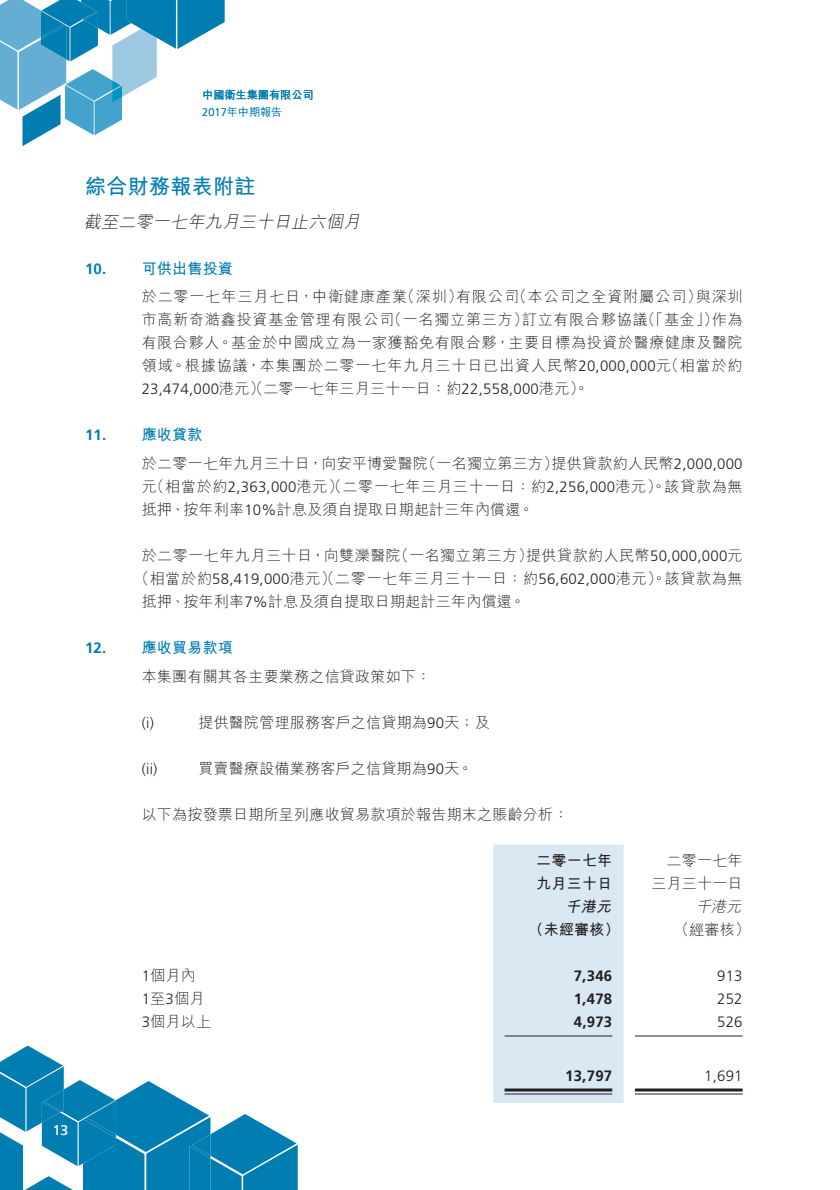
<style>
.page{position:relative;width:840px;height:1190px;background:#fff}
.page>*{position:absolute;margin:0;border:0;box-sizing:border-box;transform-origin:0 0}
.t1{font:21px "M Hei HK Bold E Ten B5 H";letter-spacing:.015em;color:#007db1}
.t2{font:italic 17px "M Hei HK Light E Ten B5 H";color:#231f20}
.t3{font:15px/23px "M Hei HK Light E Ten B5 H";letter-spacing:.015em;color:#231f20;text-align:justify}
.t4{font:15px "M Hei HK Light E Ten B5 H";letter-spacing:.045em;color:#231f20}
.t5{font:15px "M Hei HK Light E Ten B5 H";letter-spacing:.035em;color:#231f20}
.t6{font:15px "M Hei HK Bold E Ten B5 H";letter-spacing:.015em;color:#007db1}
.t7{font:300 15px "Frutiger LT Std";letter-spacing:.015em;color:#231f20}
.t8{font:700 15px "Frutiger LT Std";letter-spacing:.015em;color:#231f20}
.t9{font:15px "M Hei HK Bold E Ten B5 H";letter-spacing:.015em;color:#231f20}
.t10{font:italic 15px "M Hei HK Bold E Ten B5 H";color:#231f20}
.t11{font:italic 15px "M Hei HK Light E Ten B5 H";color:#231f20}
.t12{font:14px "Frutiger LT Std";color:#e6e7e8}
.t13{font:11.2px "M Hei HK Bold E Ten B5 H";letter-spacing:-.01em;color:#007db1}
.t14{font:11px "M Hei HK Light E Ten B5 H";letter-spacing:.005em;color:#007db1}
.s1{font-family:"Frutiger LT Std";font-weight:300}
.s2{font-family:"Frutiger LT Std";font-weight:700}
</style>
<div class="page">
<svg style="left:0;top:0;width:225px;height:146px"></svg>
<svg style="left:0;top:1046px;width:298px;height:144px"></svg>
<div style="left:493px;top:845px;width:131px;height:258px;background:#d9e8f3"></div>
<hr style="left:505px;top:1036px;width:107px;height:1px;background:#231f20">
<hr style="left:635px;top:1036px;width:108px;height:1px;background:#231f20">
<hr style="left:505px;top:1089px;width:107px;height:3px;background:#231f20">
<hr style="left:505px;top:1094px;width:107px;height:1px;background:#231f20">
<hr style="left:635px;top:1089px;width:108px;height:3px;background:#231f20">
<hr style="left:635px;top:1094px;width:108px;height:1px;background:#231f20">
<p class="t13" style="left:202px;top:90px;width:113px">中國衛生集團有限公司</p>
<p class="t14" style="left:202px;top:108px;width:82px"><span class="s1">2017</span>年中期報告</p>
<h1 class="t1" style="left:85px;top:178px;width:172px">綜合財務報表附註</h1>
<p class="t2" style="left:84px;top:216px;width:281px">截至二零一七年九月三十日止六個月</p>
<p class="t6" style="left:85px;top:262px;width:149px"><span class="s2">10.</span> 可供出售投資</p>
<p class="t3" style="left:142px;top:287px;width:602px">於二零一七年三月七日，中衛健康產業（深圳）有限公司（本公司之全資附屬公司）與深圳市高新奇澔鑫投資基金管理有限公司（一名獨立第三方）訂立有限合夥協議（「基金」）作為有限合夥人。基金於中國成立為一家獲豁免有限合夥，主要目標為投資於醫療健康及醫院領域。根據協議，本集團於二零一七年九月三十日已出資人民幣<span class="s1">20,000,000</span>元（相當於約<span class="s1">23,474,000</span>港元）（二零一七年三月三十一日：約<span class="s1">22,558,000</span>港元）。</p>
<p class="t6" style="left:85px;top:429px;width:119px"><span class="s2">11.</span> 應收貸款</p>
<p class="t3" style="left:142px;top:454px;width:602px">於二零一七年九月三十日，向安平博愛醫院（一名獨立第三方）提供貸款約人民幣<span class="s1">2,000,000</span>元（相當於約<span class="s1">2,363,000</span>港元）（二零一七年三月三十一日：約<span class="s1">2,256,000</span>港元）。該貸款為無抵押、按年利率<span class="s1">10%</span>計息及須自提取日期起計三年內償還。</p>
<p class="t5" style="left:142px;top:550px;width:602px">於二零一七年九月三十日，向雙灤醫院（一名獨立第三方）提供貸款約人民幣<span class="s1">50,000,000</span>元</p>
<p class="t4" style="left:134px;top:573px;width:610px">（相當於約<span class="s1">58,419,000</span>港元）（二零一七年三月三十一日：約<span class="s1">56,602,000</span>港元）。該貸款為無</p>
<p class="t3" style="left:142px;top:592px;width:385px">抵押、按年利率<span class="s1">7%</span>計息及須自提取日期起計三年內償還。</p>
<p class="t6" style="left:85px;top:642px;width:149px"><span class="s2">12.</span> 應收貿易款項</p>
<p class="t3" style="left:142px;top:667px;width:291px">本集團有關其各主要業務之信貸政策如下：</p>
<p class="t7" style="left:142px;top:716px;width:14px">(i)</p>
<p class="t3" style="left:198px;top:713px;width:293px">提供醫院管理服務客戶之信貸期為<span class="s1">90</span>天；及</p>
<p class="t7" style="left:142px;top:762px;width:17px">(ii)</p>
<p class="t3" style="left:198px;top:759px;width:276px">買賣醫療設備業務客戶之信貸期為<span class="s1">90</span>天。</p>
<p class="t3" style="left:142px;top:805px;width:428px">以下為按發票日期所呈列應收貿易款項於報告期末之賬齡分析：</p>
<p class="t9" style="left:536px;top:854px;width:77px">二零一七年</p>
<p class="t3" style="left:667px;top:851px;width:77px">二零一七年</p>
<p class="t9" style="left:536px;top:877px;width:77px">九月三十日</p>
<p class="t3" style="left:651px;top:874px;width:93px">三月三十一日</p>
<p class="t10" style="left:566px;top:900px;width:50px">千港元</p>
<p class="t11" style="left:696px;top:900px;width:50px">千港元</p>
<p class="t9" style="left:529px;top:923px;width:93px">（未經審核）</p>
<p class="t3" style="left:674px;top:920px;width:77px">（經審核）</p>
<p class="t3" style="left:142px;top:966px;width:56px"><span class="s1">1</span>個月內</p>
<p class="t8" style="left:574px;top:967px;width:40px">7,346</p>
<p class="t7" style="left:717px;top:969px;width:27px">913</p>
<p class="t3" style="left:142px;top:989px;width:64px"><span class="s1">1</span>至<span class="s1">3</span>個月</p>
<p class="t8" style="left:574px;top:990px;width:40px">1,478</p>
<p class="t7" style="left:717px;top:992px;width:27px">252</p>
<p class="t3" style="left:142px;top:1012px;width:71px"><span class="s1">3</span>個月以上</p>
<p class="t8" style="left:574px;top:1013px;width:40px">4,973</p>
<p class="t7" style="left:717px;top:1015px;width:27px">526</p>
<p class="t8" style="left:565px;top:1067px;width:49px">13,797</p>
<p class="t7" style="left:704px;top:1069px;width:40px">1,691</p>
<p class="t12" style="left:53px;top:1122px;width:17px">13</p>
</div>
